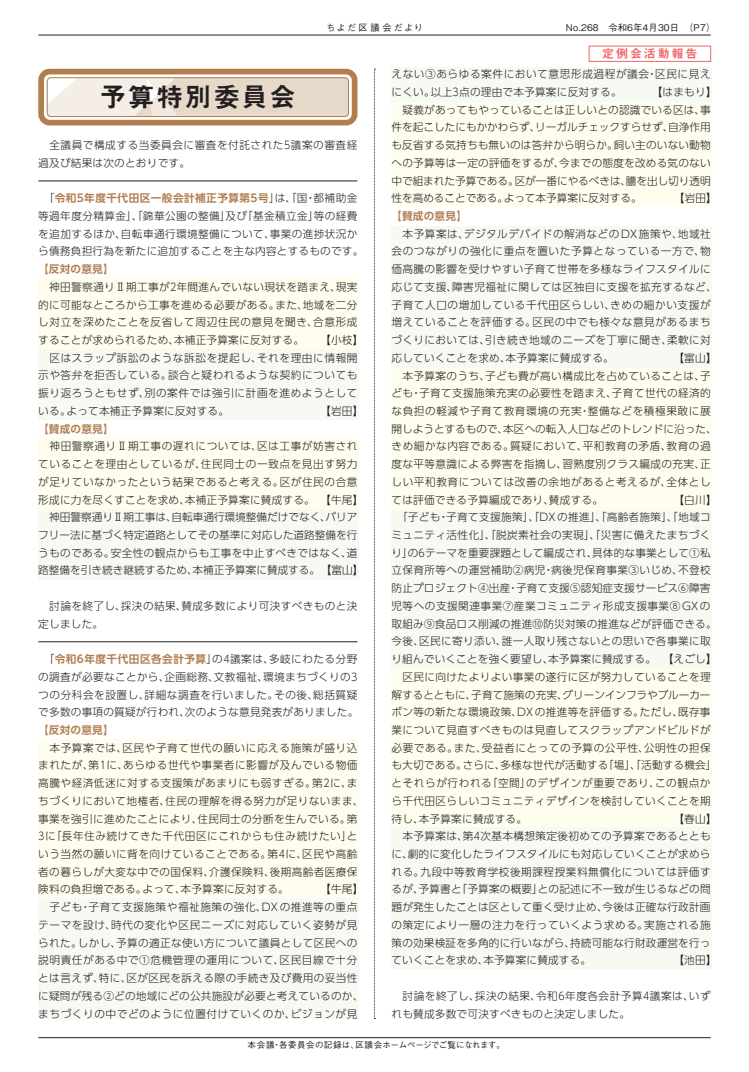
<style>
.page{position:relative;width:749px;height:1072px;background:#fff}
.page>*{position:absolute;margin:0;border:0;box-sizing:border-box;transform-origin:0 0}
.t1{font:26.9px "Midashi Go Pr 6 N MB31";letter-spacing:.035em;color:#231f20}
.t2{font:12px "Midashi Go Pr 6 N MB31";letter-spacing:.15em;color:#f1666a}
.t3{font:300 10.6px/17.7px "UD Shin Go Pro";letter-spacing:.035em;color:#231f20}
.t4{font:300 10.6px/17.7px "UD Shin Go Pro";letter-spacing:.015em;color:#231f20}
.t5{font:300 10.6px/17.7px "UD Shin Go Pro";letter-spacing:.055em;color:#231f20}
.t6{font:700 10.6px "UD Shin Go Pr 6 N De";letter-spacing:.04em;color:#b07e4f}
.t7{font:500 9.2px "Gothic BBB Pro";letter-spacing:.02em;color:#231f20}
.t8{font:500 9.2px "Gothic BBB Pr 6 N";letter-spacing:.18em;color:#231f20}
.t9{font:500 8.5px "Gothic BBB Pr 6 N";letter-spacing:.015em;color:#231f20}
.s1{font-family:"UD Shin Go Pro";font-weight:300;color:#231f20}
.s2{font-family:"UD Shin Go Pr 6 N De";font-weight:700;color:#b07e4f}
</style>
<div class="page">
<div style="left:38px;top:278px;width:321px;height:71px;background:#fffdee"></div>
<div style="left:38px;top:349px;width:321px;height:71px;background:#f6faf2"></div>
<div style="left:38px;top:438px;width:321px;height:70px;background:#fffdee"></div>
<div style="left:38px;top:508px;width:321px;height:71px;background:#f6faf2"></div>
<div style="left:38px;top:739px;width:321px;height:159px;background:#fffdee"></div>
<div style="left:38px;top:898px;width:321px;height:120px;background:#f6faf2"></div>
<div style="left:391px;top:101px;width:320px;height:105px;background:#fffdee"></div>
<div style="left:391px;top:67px;width:320px;height:34px;background:#f6faf2"></div>
<div style="left:391px;top:226px;width:320px;height:142px;background:#f6faf2"></div>
<div style="left:391px;top:368px;width:320px;height:142px;background:#fffdee"></div>
<div style="left:391px;top:510px;width:320px;height:158px;background:#f6faf2"></div>
<div style="left:391px;top:668px;width:320px;height:159px;background:#fffdee"></div>
<div style="left:391px;top:827px;width:320px;height:142px;background:#f6faf2"></div>
<div style="left:588px;top:46px;width:122px;height:16px;border:1px solid #f1666a"></div>
<svg style="left:374px;top:69px;width:1px;height:950px"></svg>
<hr style="left:38px;top:181px;width:319px;height:1px;background:#231f20">
<hr style="left:38px;top:641px;width:319px;height:1px;background:#231f20">
<div style="left:38px;top:69px;width:319px;height:56px;border:6px solid #b07e4f;border-radius:9px"></div>
<svg style="left:47px;top:77px;width:302px;height:40px;background:#ece1d5"></svg>
<div style="left:47px;top:77px;width:302px;height:40px;border:1px solid #b07e4f;border-radius:4px"></div>
<hr style="left:38px;top:35px;width:672px;height:1px;background:#231f20">
<hr style="left:38px;top:1037px;width:672px;height:1px;background:#231f20">
<p class="t8" style="left:326px;top:20px;width:98px">ちよだ区議会だより</p>
<p class="t7" style="left:565px;top:20px;width:151px">No.268　令和6年4月30日　（P7）</p>
<h1 class="t1" style="left:100px;top:76px;width:198px">予算特別委員会</h1>
<p class="t3" style="left:38px;top:136px;width:320px">　全議員で構成する当委員会に審査を付託された5議案の審査経過及び結果は次のとおりです。</p>
<p class="t6" style="left:38px;top:189px;width:320px"><span class="s1">　「</span>令和5年度千代田区一般会計補正予算第5号<span class="s1">」は、「国・都補助金</span></p>
<p class="t3" style="left:38px;top:207px;width:326px">等過年度分精算金」、「錦華公園の整備」及び「基金積立金」等の経費を追加するほか、自転車通行環境整備について、事業の進捗状況から債務負担行為を新たに追加することを主な内容とするものです。</p>
<p class="t6" style="left:38px;top:260px;width:77px">【反対の意見】</p>
<p class="t3" style="left:38px;top:277px;width:320px;text-align:justify">　神田警察通りⅡ期工事が2年間進んでいない現状を踏まえ、現実的に可能なところから工事を進める必要がある。また、地域を二分し対立を深めたことを反省して周辺住民の意見を聞き、合意形成することが求められるため、本補正予算案に反対する。</p>
<p class="t5" style="left:38px;top:331px;width:326px;text-indent:282px">【小枝】　区はスラップ訴訟のような訴訟を提起し、それを理由に情報開示や答弁を拒否している。談合と疑われるような契約についても振り返ろうともせず、別の案件では強引に計画を進めようとしている。よって本補正予算案に反対する。</p>
<p class="t3" style="left:320px;top:401px;width:45px">【岩田】</p>
<p class="t6" style="left:38px;top:420px;width:77px">【賛成の意見】</p>
<p class="t3" style="left:38px;top:437px;width:326px;text-align:center">神田警察通りⅡ期工事の遅れについては、区は工事が妨害され<br>ていることを理由としているが、住民同士の一致点を見出す努力が足りていなかったという結果であると考える。区が住民の合意形成に力を尽くすことを求め、本補正予算案に賛成する。 【牛尾】　神田警察通りⅡ期工事は、自転車通行環境整備だけでなく、バリアフリー法に基づく特定道路としてその基準に対応した道路整備を行うものである。安全性の観点からも工事を中止すべきではなく、道路整備を引き続き継続するため、本補正予算案に賛成する。 【富山】</p>
<p class="t3" style="left:38px;top:596px;width:320px">　討論を終了し、採決の結果、賛成多数により可決すべきものと決定しました。</p>
<p class="t3" style="left:38px;top:649px;width:321px;text-align:justify">　「<span class="s2">令和6年度千代田区各会計予算</span>」の4議案は、多岐にわたる分野の調査が必要なことから、企画総務、文教福祉、環境まちづくりの3つの分科会を設置し、詳細な調査を行いました。その後、総括質疑で多数の事項の質疑が行われ、次のような意見発表がありました。</p>
<p class="t6" style="left:38px;top:721px;width:77px">【反対の意見】</p>
<p class="t3" style="left:38px;top:738px;width:326px">　本予算案では、区民や子育て世代の願いに応える施策が盛り込まれたが、第1に、あらゆる世代や事業者に影響が及んでいる物価高騰や経済低迷に対する支援策があまりにも弱すぎる。第2に、まちづくりにおいて地権者、住民の理解を得る努力が足りないまま、事業を強引に進めたことにより、住民同士の分断を生んでいる。第3に「長年住み続けてきた千代田区にこれからも住み続けたい」という当然の願いに背を向けていることである。第4に、区民や高齢者の暮らしが大変な中での国保料、介護保険料、後期高齢者医療保険料の負担増である。よって、本予算案に反対する。</p>
<p class="t3" style="left:38px;top:880px;width:326px;text-indent:282px">【牛尾】　子ども・子育て支援施策や福祉施策の強化、DX の推進等の重点テーマを設け、時代の変化や区民ニーズに対応していく姿勢が見られた。しかし、予算の適正な使い方について議員として区民への説明責任がある中で①危機管理の運用について、区民目線で十分とは言えず、特に、区が区民を訴える際の手続き及び費用の妥当性に疑問が残る②どの地域にどの公共施設が必要と考えているのか、まちづくりの中でどのように位置付けていくのか、ビジョンが見</p>
<p class="t2" style="left:602px;top:44px;width:97px">定例会活動報告</p>
<p class="t5" style="left:391px;top:65px;width:320px">えない③あらゆる案件において意思形成過程が議会・区民に見えにくい。以上3点の理由で本予算案に反対する。</p>
<p class="t4" style="left:391px;top:83px;width:326px;text-indent:260px">【はまもり】　疑義があってもやっていることは正しいとの認識でいる区は、事件を起こしたにもかかわらず、リーガルチェックすらせず、自浄作用も反省する気持ちも無いのは答弁から明らか。飼い主のいない動物への予算等は一定の評価をするが、今までの態度を改める気のない中で組まれた予算である。区が一番にやるべきは、膿を出し切り透明性を高めることである。よって本予算案に反対する。</p>
<p class="t3" style="left:673px;top:189px;width:44px">【岩田】</p>
<p class="t6" style="left:391px;top:207px;width:77px">【賛成の意見】</p>
<p class="t3" style="left:391px;top:224px;width:326px">　本予算案は、デジタルデバイドの解消などのDX施策や、地域社会のつながりの強化に重点を置いた予算となっている一方で、物価高騰の影響を受けやすい子育て世帯を多様なライフスタイルに応じて支援、障害児福祉に関しては区独自に支援を拡充するなど、子育て人口の増加している千代田区らしい、きめの細かい支援が増えていることを評価する。区民の中でも様々な意見があるまちづくりにおいては、引き続き地域のニーズを丁寧に聞き、柔軟に対応していくことを求め、本予算案に賛成する。</p>
<p class="t3" style="left:391px;top:348px;width:326px;text-indent:282px">【富山】　本予算案のうち、子ども費が高い構成比を占めていることは、子ども・子育て支援施策充実の必要性を踏まえ、子育て世代の経済的な負担の軽減や子育て教育環境の充実・整備などを積極果敢に展開しようとするもので、本区への転入人口などのトレンドに沿った、きめ細かな内容である。質疑において、平和教育の矛盾、教育の過度な平等意識による弊害を指摘し、習熟度別クラス編成の充実、正しい平和教育については改善の余地があると考えるが、全体としては評価できる予算編成であり、賛成する。</p>
<p class="t3" style="left:391px;top:490px;width:326px;text-indent:282px">【白川】　「子ども・子育て支援施策」、「DXの推進」、「高齢者施策」、「地域コミュニティ活性化」、「脱炭素社会の実現」、「災害に備えたまちづくり」の6テーマを重要課題として編成され、具体的な事業として①私立保育所等への運営補助②病児・病後児保育事業③いじめ、不登校防止プロジェクト④出産・子育て支援⑤認知症支援サービス⑥障害児等への支援関連事業⑦産業コミュニティ形成支援事業⑧GXの取組み⑨食品ロス削減の推進⑩防災対策の推進などが評価できる。今後、区民に寄り添い、誰一人取り残さないとの思いで各事業に取り組んでいくことを強く要望し、本予算案に賛成する。 【えごし】　区民に向けたよりよい事業の遂行に区が努力していることを理解するとともに、子育て施策の充実、グリーンインフラやブルーカーボン等の新たな環境政策、DXの推進等を評価する。ただし、既存事業について見直すべきものは見直してスクラップアンドビルドが必要である。また、受益者にとっての予算の公平性、公明性の担保も大切である。さらに、多様な世代が活動する「場」、「活動する機会」とそれらが行われる「空間」のデザインが重要であり、この観点から千代田区らしいコミュニティデザインを検討していくことを期待し、本予算案に賛成する。</p>
<p class="t4" style="left:391px;top:809px;width:326px;text-indent:282px">【春山】　本予算案は、第4次基本構想策定後初めての予算案であるとともに、劇的に変化したライフスタイルにも対応していくことが求められる。九段中等教育学校後期課程授業料無償化については評価するが、予算書と「予算案の概要」との記述に不一致が生じるなどの問題が発生したことは区として重く受け止め、今後は正確な行政計画の策定により一層の注力を行っていくよう求める。実施される施策の効果検証を多角的に行いながら、持続可能な行財政運営を行っていくことを求め、本予算案に賛成する。</p>
<p class="t3" style="left:673px;top:951px;width:45px">【池田】</p>
<p class="t3" style="left:391px;top:986px;width:320px">　討論を終了し、採決の結果、令和6年度各会計予算4議案は、いずれも賛成多数で可決すべきものと決定しました。</p>
<p class="t9" style="left:247px;top:1038px;width:259px">本会議・各委員会の記録は、区議会ホームページでご覧になれます。</p>
</div>
